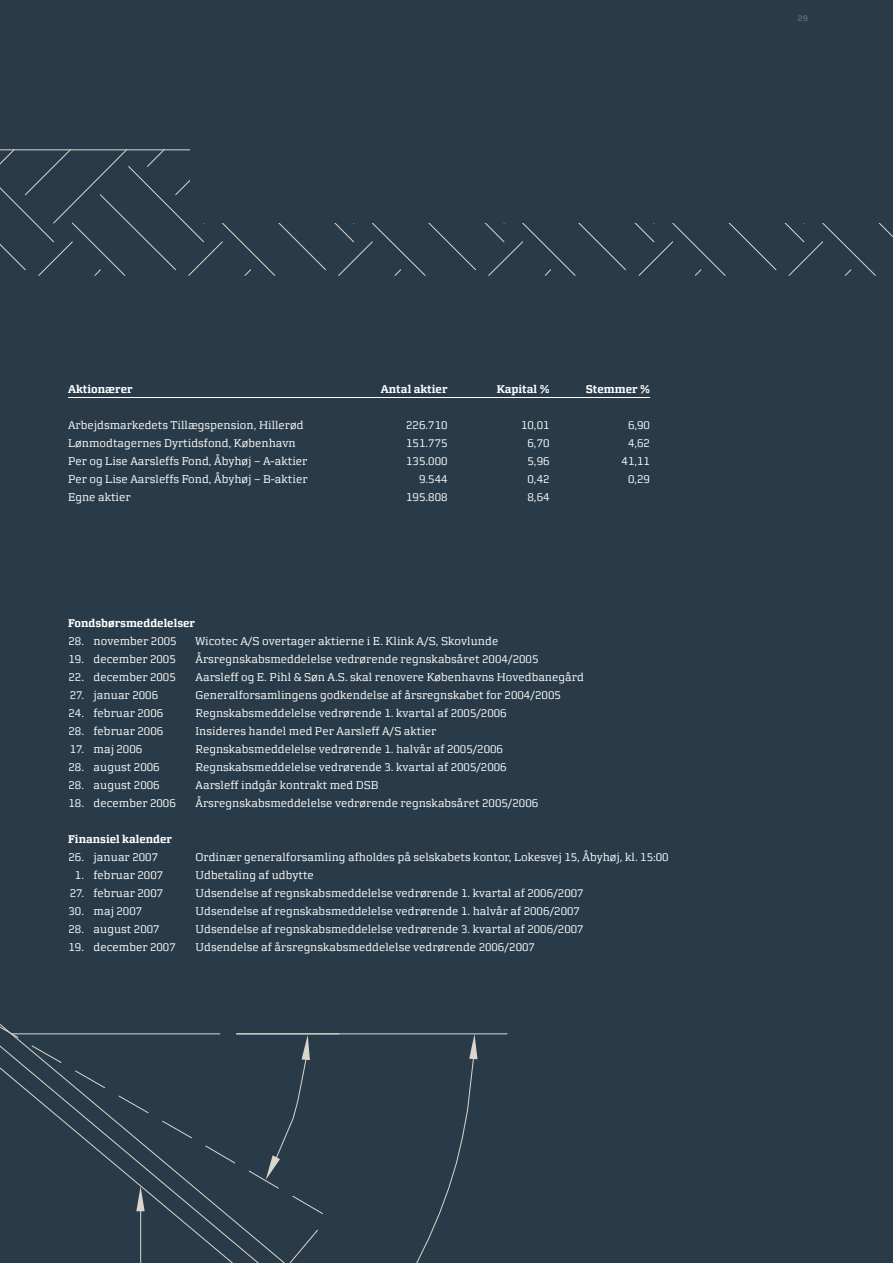
<style>
.page{position:relative;width:893px;height:1263px;background:#293b48}
.page>*{position:absolute;margin:0;border:0;box-sizing:border-box;transform-origin:0 0}
.t1{font:11.25px "Morgan Avec Lining";color:#fff}
.t2{font:700 11.25px "Morgan Avec Lining";color:#fff}
.t3{font:9px "Morgan Avec Caps";color:#807f84}
</style>
<div class="page">
<svg style="left:0;top:166px;width:390px;height:104px"></svg>
<hr style="left:0;top:150px;width:893px;height:1px;background:#dbd6cd">
<svg style="left:0;top:1024px;width:221px;height:159px"></svg>
<hr style="left:11px;top:1033px;width:209px;height:1px;background:#dbd6cd">
<svg style="left:136px;top:1034px;width:372px;height:229px"></svg>
<hr style="left:68px;top:397px;width:582px;height:1px;background:#fff">
<div style="left:190px;top:137px;width:703px;height:86px;background:#293b48"></div>
<p class="t3" style="left:798px;top:13px;width:10px">29</p>
<p class="t2" style="left:68px;top:382px;width:66px">Aktionærer</p>
<p class="t2" style="left:381px;top:382px;width:68px">Antal aktier</p>
<p class="t2" style="left:497px;top:382px;width:54px">Kapital %</p>
<p class="t2" style="left:586px;top:382px;width:66px">Stemmer %</p>
<p class="t1" style="left:68px;top:418px;width:237px">Arbejdsmarkedets Tillægspension, Hillerød</p>
<p class="t1" style="left:406px;top:418px;width:43px">226.710</p>
<p class="t1" style="left:521px;top:418px;width:30px">10,01</p>
<p class="t1" style="left:628px;top:418px;width:24px">6,90</p>
<p class="t1" style="left:68px;top:436px;width:229px">Lønmodtagernes Dyrtidsfond, København</p>
<p class="t1" style="left:406px;top:436px;width:43px">151.775</p>
<p class="t1" style="left:527px;top:436px;width:24px">6,70</p>
<p class="t1" style="left:628px;top:436px;width:24px">4,62</p>
<p class="t1" style="left:68px;top:454px;width:241px">Per og Lise Aarsleffs Fond, Åbyhøj – A-aktier</p>
<p class="t1" style="left:406px;top:454px;width:43px">135.000</p>
<p class="t1" style="left:527px;top:454px;width:24px">5,96</p>
<p class="t1" style="left:622px;top:454px;width:30px">41,11</p>
<p class="t1" style="left:68px;top:472px;width:241px">Per og Lise Aarsleffs Fond, Åbyhøj – B-aktier</p>
<p class="t1" style="left:419px;top:472px;width:30px">9.544</p>
<p class="t1" style="left:527px;top:472px;width:24px">0,42</p>
<p class="t1" style="left:628px;top:472px;width:24px">0,29</p>
<p class="t1" style="left:68px;top:490px;width:64px">Egne aktier</p>
<p class="t1" style="left:406px;top:490px;width:43px">195.808</p>
<p class="t1" style="left:527px;top:490px;width:24px">8,64</p>
<p class="t2" style="left:68px;top:616px;width:129px">Fondsbørsmeddelelser</p>
<p class="t1" style="left:69px;top:634px;width:110px">28. november 2005</p>
<p class="t1" style="left:196px;top:634px;width:304px">Wicotec A/S overtager aktierne i E. Klink A/S, Skovlunde</p>
<p class="t1" style="left:69px;top:652px;width:109px">19. december 2005</p>
<p class="t1" style="left:196px;top:652px;width:344px">Årsregnskabsmeddelelse vedrørende regnskabsåret 2004/2005</p>
<p class="t1" style="left:69px;top:670px;width:109px">22. december 2005</p>
<p class="t1" style="left:196px;top:670px;width:390px">Aarsleff og E. Pihl &amp; Søn A.S. skal renovere Københavns Hovedbanegård</p>
<p class="t1" style="left:70px;top:688px;width:90px">27. januar 2006</p>
<p class="t1" style="left:196px;top:688px;width:367px">Generalforsamlingens godkendelse af årsregnskabet for 2004/2005</p>
<p class="t1" style="left:69px;top:706px;width:96px">24. februar 2006</p>
<p class="t1" style="left:196px;top:706px;width:313px">Regnskabsmeddelelse vedrørende 1. kvartal af 2005/2006</p>
<p class="t1" style="left:69px;top:724px;width:96px">28. februar 2006</p>
<p class="t1" style="left:196px;top:724px;width:242px">Insideres handel med Per Aarsleff A/S aktier</p>
<p class="t1" style="left:70px;top:742px;width:74px">17. maj 2006</p>
<p class="t1" style="left:196px;top:742px;width:309px">Regnskabsmeddelelse vedrørende 1. halvår af 2005/2006</p>
<p class="t1" style="left:69px;top:760px;width:93px">28. august 2006</p>
<p class="t1" style="left:196px;top:760px;width:313px">Regnskabsmeddelelse vedrørende 3. kvartal af 2005/2006</p>
<p class="t1" style="left:69px;top:778px;width:93px">28. august 2006</p>
<p class="t1" style="left:196px;top:778px;width:185px">Aarsleff indgår kontrakt med DSB</p>
<p class="t1" style="left:69px;top:796px;width:109px">18. december 2006</p>
<p class="t1" style="left:196px;top:796px;width:344px">Årsregnskabsmeddelelse vedrørende regnskabsåret 2005/2006</p>
<p class="t2" style="left:68px;top:832px;width:106px">Finansiel kalender</p>
<p class="t1" style="left:69px;top:850px;width:91px">26. januar 2007</p>
<p class="t1" style="left:196px;top:850px;width:475px">Ordinær generalforsamling afholdes på selskabets kontor, Lokesvej 15, Åbyhøj, kl. 15:00</p>
<p class="t1" style="left:75px;top:868px;width:90px">1. februar 2007</p>
<p class="t1" style="left:196px;top:868px;width:120px">Udbetaling af udbytte</p>
<p class="t1" style="left:70px;top:886px;width:95px">27. februar 2007</p>
<p class="t1" style="left:196px;top:886px;width:390px">Udsendelse af regnskabsmeddelelse vedrørende 1. kvartal af 2006/2007</p>
<p class="t1" style="left:69px;top:904px;width:75px">30. maj 2007</p>
<p class="t1" style="left:196px;top:904px;width:386px">Udsendelse af regnskabsmeddelelse vedrørende 1. halvår af 2006/2007</p>
<p class="t1" style="left:69px;top:922px;width:93px">28. august 2007</p>
<p class="t1" style="left:196px;top:922px;width:390px">Udsendelse af regnskabsmeddelelse vedrørende 3. kvartal af 2006/2007</p>
<p class="t1" style="left:69px;top:940px;width:109px">19. december 2007</p>
<p class="t1" style="left:196px;top:940px;width:341px">Udsendelse af årsregnskabsmeddelelse vedrørende 2006/2007</p>
</div>
